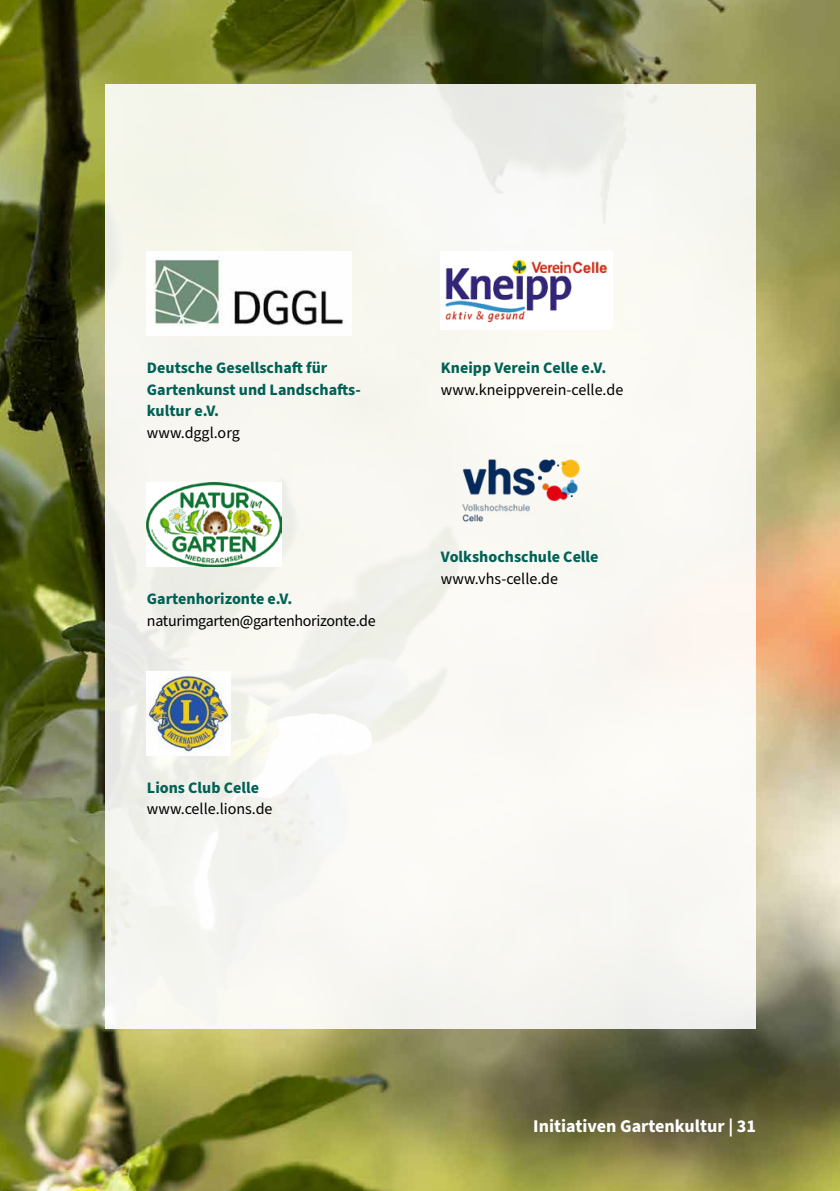
<style>
.page{position:relative;width:840px;height:1191px;background:#fff}
.page>*{position:absolute;margin:0;border:0;box-sizing:border-box;transform-origin:0 0}
.t1{font:700 18px "Source Sans Pro";color:#fff}
.t2{font:700 16px/21.6px "Source Sans Pro";color:#006155}
.t3{font:16px "Source Sans Pro";color:#000}
.t4{font:16px "Source Sans Pro";letter-spacing:-.02em;color:#000}
</style>
<div class="page">
<img style="left:0;top:0;width:839px;height:1191px">
<div style="left:105px;top:84px;width:650px;height:944px;background:#f8f7f2"></div>
<img style="left:147px;top:252px;width:204px;height:84px">
<img style="left:147px;top:482px;width:135px;height:84px">
<img style="left:147px;top:671px;width:84px;height:84px">
<img style="left:441px;top:252px;width:171px;height:77px">
<img style="left:443px;top:459px;width:137px;height:86px">
<p class="t2" style="left:147px;top:357px;width:215px">Deutsche Gesellschaft für<br>Gartenkunst und Landschafts&shy;kultur e.V.</p>
<p class="t3" style="left:147px;top:422px;width:94px">www.dggl.org</p>
<p class="t2" style="left:147px;top:588px;width:147px">Gartenhorizonte e.V.</p>
<p class="t4" style="left:147px;top:609px;width:230px">naturimgarten@gartenhorizonte.de</p>
<p class="t2" style="left:147px;top:777px;width:114px">Lions Club Celle</p>
<p class="t3" style="left:147px;top:798px;width:127px">www.celle.lions.de</p>
<p class="t2" style="left:441px;top:357px;width:167px">Kneipp Verein Celle e.V.</p>
<p class="t3" style="left:441px;top:379px;width:184px">www.kneippverein-celle.de</p>
<p class="t2" style="left:441px;top:546px;width:159px">Volkshochschule Celle</p>
<p class="t3" style="left:441px;top:567px;width:118px">www.vhs-celle.de</p>
<p class="t1" style="left:533px;top:1114px;width:224px">Initiativen Gartenkultur | 31</p>
</div>
